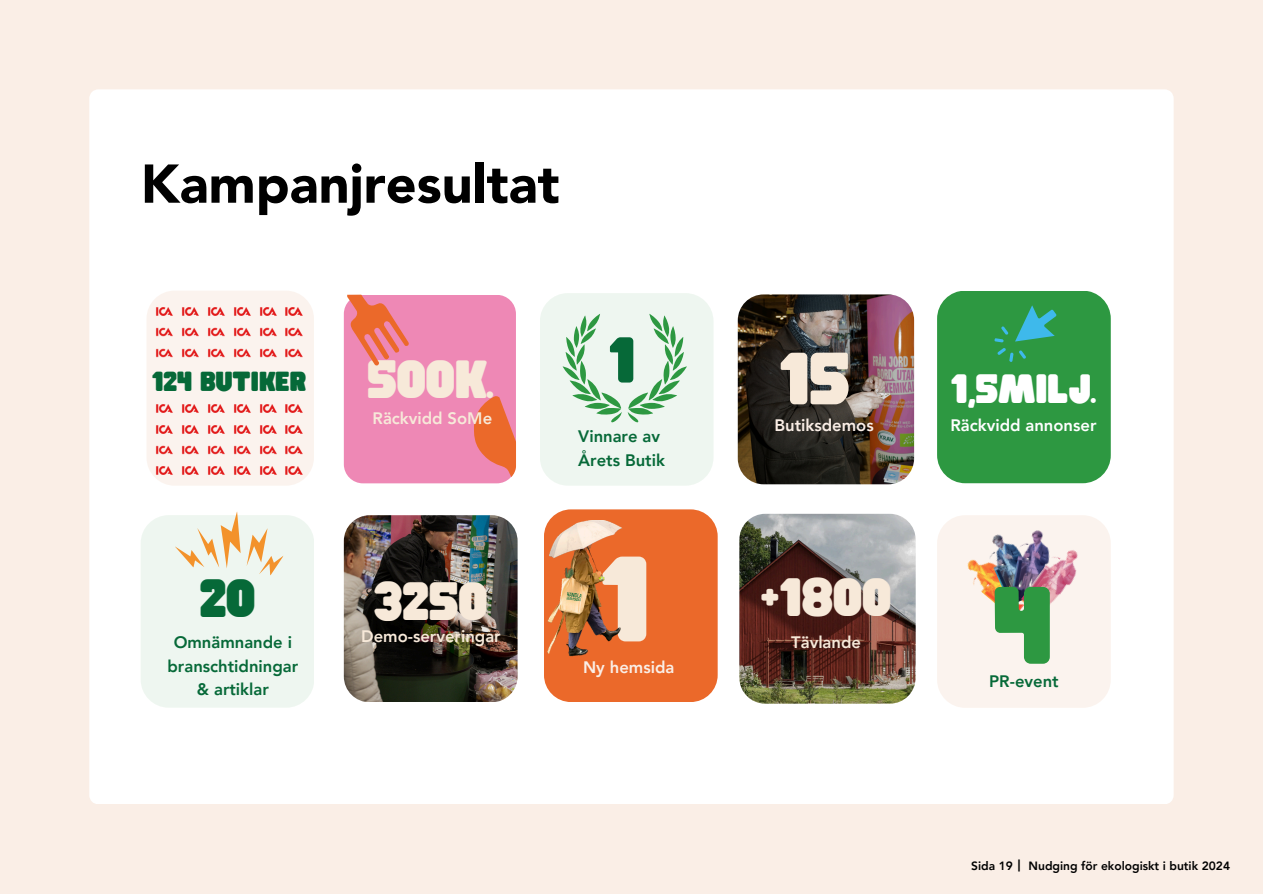
<style>
.page{position:relative;width:1263px;height:894px;background:#fff}
.page>*{position:absolute;margin:0;border:0;box-sizing:border-box;transform-origin:0 0}
.t1{font:106.05px "Hitand Run";color:#f7e9d9}
.t2{font:95.7px "Hitand Run";color:#2d9841}
.t3{font:64.65px "Hitand Run";color:#f7e9d9}
.t4{font:56.55px "Hitand Run";color:#066938}
.t5{font:900 54px "Avenir LT Pro";color:#000}
.t6{font:47.25px "Hitand Run";color:#f7e9d9}
.t7{font:47.25px "Hitand Run";color:#066938}
.t8{font:35.85px "Hitand Run";color:#fff}
.t9{font:24.15px "Hitand Run";color:#066938}
.t10{font:800 16.65px/23.2px "Avenir LT Pro";color:#066938;text-align:center}
.t11{font:800 16.65px "Avenir LT Pro";color:#f7e9d9}
.t12{font:800 16.65px "Avenir LT Pro";color:#faeee6}
.t13{font:800 16.65px "Avenir LT Pro";color:#fff}
.t14{font:800 12px "Avenir LT Pro";color:#000}
.s1{font-family:"Noto Sans CJ Ksc";font-weight:700}
</style>
<div class="page">
<div style="left:0;top:0;width:1263px;height:893px;background:#faeee6"></div>
<div style="left:89px;top:89px;width:1085px;height:715px;background:#fff"></div>
<img style="left:344px;top:515px;width:174px;height:186px;border-radius:26px">
<img style="left:739px;top:513px;width:177px;height:190px;border-radius:26px">
<div style="left:544px;top:509px;width:174px;height:192px;background:#eb692a;border-radius:27px"></div>
<img style="left:538px;top:520px;width:84px;height:158px">
<svg style="left:566px;top:591px;width:16px;height:10px"></svg>
<img style="left:557px;top:566px;width:21px;height:23px">
<div style="left:141px;top:515px;width:173px;height:192px;background:#eef6f0;border-radius:28px"></div>
<svg style="left:173px;top:505px;width:115px;height:71px"></svg>
<div style="left:937px;top:515px;width:174px;height:192px;background:#fbf3ee;border-radius:28px"></div>
<img style="left:967px;top:559px;width:54px;height:59px">
<img style="left:975px;top:511px;width:46px;height:94px">
<img style="left:1011px;top:511px;width:50px;height:92px">
<img style="left:1021px;top:529px;width:57px;height:85px">
<div style="left:937px;top:290px;width:174px;height:193px;background:#2d9841;border-radius:28px"></div>
<svg style="left:994px;top:305px;width:63px;height:57px"></svg>
<img style="left:738px;top:294px;width:176px;height:190px;border-radius:26px">
<div style="left:540px;top:293px;width:173px;height:192px;background:#eef6f0;border-radius:28px"></div>
<svg style="left:563px;top:314px;width:59px;height:109px"></svg>
<svg style="left:628px;top:314px;width:59px;height:109px"></svg>
<div style="left:344px;top:295px;width:172px;height:188px;background:#ee88b5;border-radius:19px"></div>
<svg style="left:474px;top:396px;width:42px;height:86px"></svg>
<svg style="left:347px;top:294px;width:62px;height:71px"></svg>
<div style="left:147px;top:290px;width:167px;height:195px;background:#fbf3ee;border-radius:28px"></div>
<img style="left:156px;top:327px;width:17px;height:10px">
<img style="left:156px;top:307px;width:17px;height:9px">
<img style="left:156px;top:348px;width:17px;height:10px">
<img style="left:208px;top:327px;width:17px;height:10px">
<img style="left:208px;top:307px;width:17px;height:9px">
<img style="left:208px;top:348px;width:17px;height:10px">
<img style="left:260px;top:327px;width:17px;height:10px">
<img style="left:260px;top:307px;width:17px;height:9px">
<img style="left:260px;top:348px;width:17px;height:10px">
<img style="left:182px;top:327px;width:17px;height:10px">
<img style="left:182px;top:307px;width:17px;height:9px">
<img style="left:182px;top:348px;width:17px;height:10px">
<img style="left:234px;top:327px;width:17px;height:10px">
<img style="left:234px;top:307px;width:17px;height:9px">
<img style="left:234px;top:348px;width:17px;height:10px">
<img style="left:285px;top:327px;width:18px;height:10px">
<img style="left:285px;top:307px;width:18px;height:9px">
<img style="left:285px;top:348px;width:18px;height:10px">
<img style="left:156px;top:425px;width:17px;height:9px">
<img style="left:156px;top:404px;width:17px;height:9px">
<img style="left:156px;top:445px;width:17px;height:10px">
<img style="left:154px;top:466px;width:19px;height:11px">
<img style="left:208px;top:425px;width:17px;height:9px">
<img style="left:208px;top:404px;width:17px;height:9px">
<img style="left:208px;top:445px;width:17px;height:10px">
<img style="left:208px;top:466px;width:17px;height:9px">
<img style="left:260px;top:425px;width:17px;height:9px">
<img style="left:260px;top:404px;width:17px;height:9px">
<img style="left:260px;top:445px;width:17px;height:10px">
<img style="left:260px;top:466px;width:17px;height:9px">
<img style="left:182px;top:425px;width:17px;height:9px">
<img style="left:182px;top:404px;width:17px;height:9px">
<img style="left:182px;top:445px;width:17px;height:10px">
<img style="left:182px;top:466px;width:17px;height:9px">
<img style="left:234px;top:425px;width:17px;height:9px">
<img style="left:234px;top:404px;width:17px;height:9px">
<img style="left:234px;top:445px;width:17px;height:10px">
<img style="left:234px;top:466px;width:17px;height:9px">
<img style="left:285px;top:425px;width:18px;height:9px">
<img style="left:285px;top:445px;width:18px;height:10px">
<img style="left:285px;top:466px;width:18px;height:9px">
<img style="left:285px;top:404px;width:18px;height:9px">
<h3 class="t5" style="left:141px;top:162px;width:420px">Kampanjresultat</h3>
<p class="t9" style="left:152px;top:367px;width:156px">124 BUTIKER</p>
<p class="t6" style="left:367px;top:353px;width:128px">500K.</p>
<p class="t11" style="left:373px;top:411px;width:121px">Räckvidd SoMe</p>
<p class="t7" style="left:200px;top:572px;width:57px">20</p>
<p class="t10" style="left:168px;top:632px;width:132px">Omnämnande i branschtidningar &amp; artiklar</p>
<p class="t6" style="left:374px;top:574px;width:115px">3250</p>
<p class="t11" style="left:361px;top:628px;width:141px">Demo-serveringar</p>
<p class="t4" style="left:608px;top:329px;width:29px">1</p>
<p class="t10" style="left:578px;top:426px;width:88px;text-align:left">Vinnare av<br>Årets Butik</p>
<p class="t1" style="left:599px;top:540px;width:52px">1</p>
<p class="t12" style="left:583px;top:660px;width:93px">Ny hemsida</p>
<p class="t3" style="left:779px;top:343px;width:73px">15</p>
<p class="t12" style="left:774px;top:418px;width:101px">Butiksdemos</p>
<p class="t6" style="left:761px;top:571px;width:132px">+1800</p>
<p class="t11" style="left:791px;top:635px;width:71px">Tävlande</p>
<p class="t8" style="left:950px;top:369px;width:147px">1,5MILJ.</p>
<p class="t13" style="left:950px;top:418px;width:148px">Räckvidd annonser</p>
<p class="t2" style="left:993px;top:572px;width:60px">4</p>
<p class="t10" style="left:989px;top:671px;width:71px">PR-event</p>
<p class="t14" style="left:971px;top:860px;width:260px">Sida 19<span class="s1">┃</span> Nudging för ekologiskt i butik 2024</p>
</div>
